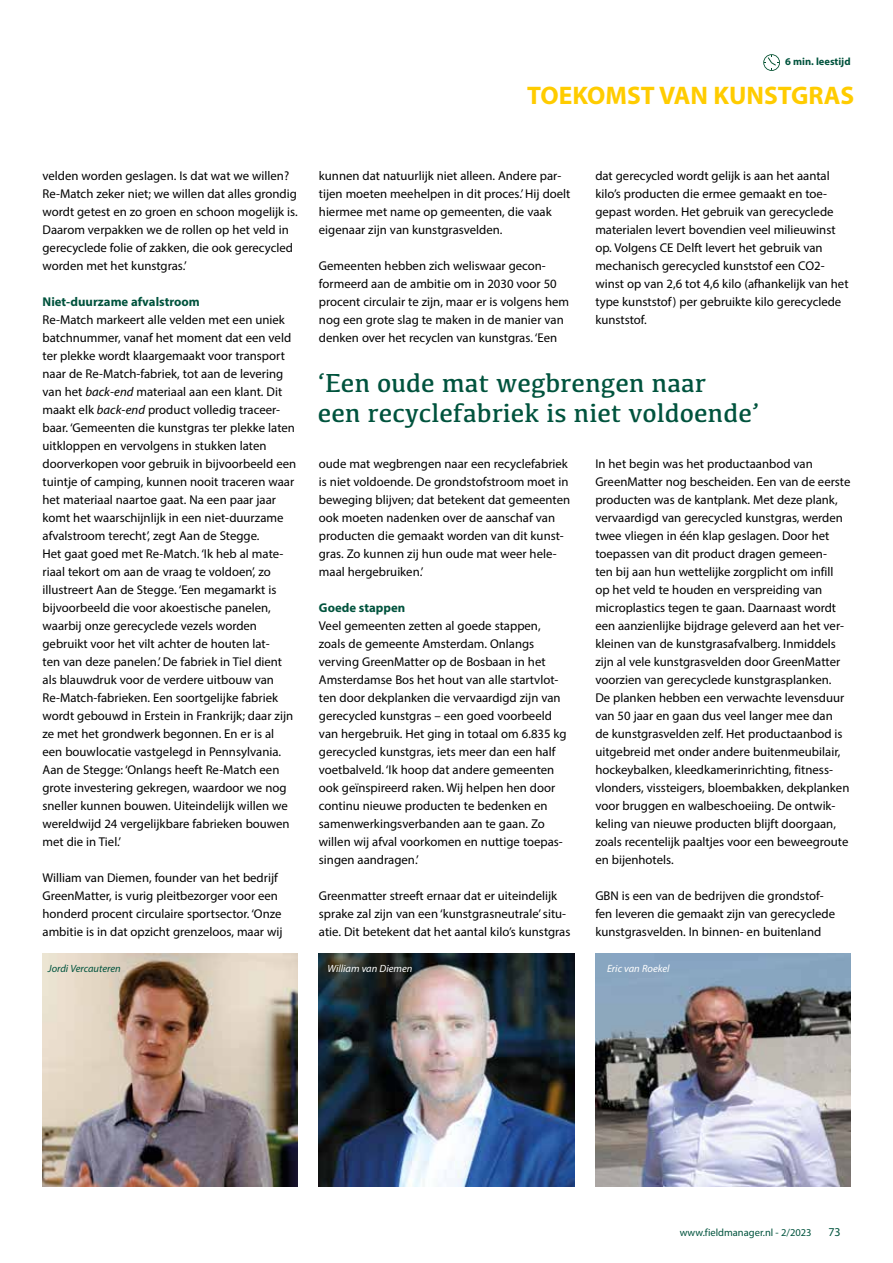
<style>
.page{position:relative;width:893px;height:1263px;background:#fff}
.page>*{position:absolute;margin:0;border:0;box-sizing:border-box;transform-origin:0 0}
.t1{font:27px/30px "Kefa";color:#00533d}
.t2{font:700 25.5px "Myriad Pro";color:#fc0}
.t3{font:12.75px/18px "Myriad Pro";color:#000}
.t4{font:700 12.75px "Myriad Pro";color:#00533d}
.t5{font:12px "Myriad Pro";color:#00533d}
.t6{font:italic 10.5px "Myriad Pro";color:#fff}
.t7{font:10.5px "Myriad Pro";color:#00533d}
.t8{font:italic 10.5px "Myriad Pro";color:#00533d}
.t9{font:700 10.5px "Myriad Pro";color:#00533d}
.s1{font-style:italic}
</style>
<div class="page">
<img style="left:43px;top:954px;width:255px;height:232px">
<img style="left:319px;top:954px;width:255px;height:232px">
<img style="left:596px;top:954px;width:255px;height:232px">
<svg style="left:763px;top:54px;width:17px;height:17px"></svg>
<p class="t9" style="left:785px;top:55px;width:67px">6 min. leestijd</p>
<h2 class="t2" style="left:527px;top:79px;width:328px">TOEKOMST VAN KUNSTGRAS</h2>
<p class="t3" style="left:43px;top:167px;width:257px">velden worden geslagen. Is dat wat we willen?<br>Re-Match zeker niet; we willen dat alles grondig wordt getest en zo groen en schoon mogelijk is.<br>Daarom verpakken we de rollen op het veld in gerecyclede folie of zakken, die ook gerecycled worden met het kunstgras.’</p>
<p class="t4" style="left:43px;top:293px;width:159px">Niet-duurzame afvalstroom</p>
<p class="t3" style="left:43px;top:311px;width:255px">Re-Match markeert alle velden met een uniek batchnummer, vanaf het moment dat een veld ter plekke wordt klaargemaakt voor transport naar de Re-Match-fabriek, tot aan de levering van het <span class="s1">back-end</span> materiaal aan een klant. Dit maakt elk <span class="s1">back-end</span> product volledig traceer&shy;baar. ‘Gemeenten die kunstgras ter plekke laten uitkloppen en vervolgens in stukken laten doorverkopen voor gebruik in bijvoorbeeld een tuintje of camping, kunnen nooit traceren waar het materiaal naartoe gaat. Na een paar jaar komt het waarschijnlijk in een niet-duurzame afvalstroom terecht’, zegt Aan de Stegge.<br>Het gaat goed met Re-Match. ‘Ik heb al mate&shy;riaal tekort om aan de vraag te voldoen’, zo illustreert Aan de Stegge. ‘Een megamarkt is bijvoorbeeld die voor akoestische panelen, waarbij onze gerecyclede vezels worden gebruikt voor het vilt achter de houten lat-<br>ten van deze panelen.’ De fabriek in Tiel dient als blauwdruk voor de verdere uitbouw van Re-Match-fabrieken. Een soortgelijke fabriek wordt gebouwd in Erstein in Frankrijk; daar zijn ze met het grondwerk begonnen. En er is al een bouwlocatie vastgelegd in Pennsylvania.<br>Aan de Stegge: ‘Onlangs heeft Re-Match een grote investering gekregen, waardoor we nog sneller kunnen bouwen. Uiteindelijk willen we wereldwijd 24 vergelijkbare fabrieken bouwen met die in Tiel.’</p>
<p class="t3" style="left:43px;top:869px;width:241px">William van Diemen, founder van het bedrijf GreenMatter, is vurig pleitbezorger voor een honderd procent circulaire sportsector. ‘Onze ambitie is in dat opzicht grenzeloos, maar wij</p>
<p class="t3" style="left:319px;top:167px;width:253px">kunnen dat natuurlijk niet alleen. Andere par&shy;tijen moeten meehelpen in dit proces.’ Hij doelt hiermee met name op gemeenten, die vaak eigenaar zijn van kunstgrasvelden.</p>
<p class="t3" style="left:319px;top:257px;width:252px">Gemeenten hebben zich weliswaar gecon&shy;formeerd aan de ambitie om in 2030 voor 50 procent circulair te zijn, maar er is volgens hem nog een grote slag te maken in de manier van denken over het recyclen van kunstgras. ‘Een</p>
<p class="t3" style="left:595px;top:167px;width:255px">dat gerecycled wordt gelijk is aan het aantal kilo’s producten die ermee gemaakt en toe&shy;gepast worden. Het gebruik van gerecyclede materialen levert bovendien veel milieuwinst op. Volgens CE Delft levert het gebruik van mechanisch gerecycled kunststof een CO2- winst op van 2,6 tot 4,6 kilo (afhankelijk van het type kunststof) per gebruikte kilo gerecyclede kunststof.</p>
<h1 class="t1" style="left:318px;top:367px;width:443px">‘Een oude mat wegbrengen naar<br>een recyclefabriek is niet voldoende’</h1>
<p class="t3" style="left:319px;top:455px;width:253px">oude mat wegbrengen naar een recyclefabriek is niet voldoende. De grondstofstroom moet in beweging blijven; dat betekent dat gemeenten ook moeten nadenken over de aanschaf van producten die gemaakt worden van dit kunst&shy;gras. Zo kunnen zij hun oude mat weer hele&shy;maal hergebruiken.’</p>
<p class="t4" style="left:319px;top:600px;width:88px">Goede stappen</p>
<p class="t3" style="left:319px;top:617px;width:249px">Veel gemeenten zetten al goede stappen, zoals de gemeente Amsterdam. Onlangs verving GreenMatter op de Bosbaan in het Amsterdamse Bos het hout van alle startvlot&shy;ten door dekplanken die vervaardigd zijn van gerecycled kunstgras – een goed voorbeeld van hergebruik. Het ging in totaal om 6.835 kg gerecycled kunstgras, iets meer dan een half voetbalveld. ‘Ik hoop dat andere gemeenten ook geïnspireerd raken. Wij helpen hen door continu nieuwe producten te bedenken en samenwerkingsverbanden aan te gaan. Zo willen wij afval voorkomen en nuttige toepas&shy;singen aandragen.’</p>
<p class="t3" style="left:319px;top:887px;width:253px">Greenmatter streeft ernaar dat er uiteindelijk sprake zal zijn van een ‘kunstgrasneutrale’ situ&shy;atie. Dit betekent dat het aantal kilo’s kunstgras</p>
<p class="t3" style="left:595px;top:455px;width:257px">In het begin was het productaanbod van GreenMatter nog bescheiden. Een van de eerste producten was de kantplank. Met deze plank, vervaardigd van gerecycled kunstgras, werden twee vliegen in één klap geslagen. Door het toepassen van dit product dragen gemeen-<br>ten bij aan hun wettelijke zorgplicht om infill op het veld te houden en verspreiding van microplastics tegen te gaan. Daarnaast wordt een aanzienlijke bijdrage geleverd aan het ver&shy;kleinen van de kunstgrasafvalberg. Inmiddels zijn al vele kunstgrasvelden door GreenMatter voorzien van gerecyclede kunstgrasplanken.<br>De planken hebben een verwachte levensduur van 50 jaar en gaan dus veel langer mee dan<br>de kunstgrasvelden zelf. Het productaanbod is uitgebreid met onder andere buitenmeubilair, hockeybalken, kleedkamerinrichting, fitness&shy;vlonders, vissteigers, bloembakken, dekplanken voor bruggen en walbeschoeiing. De ontwik&shy;keling van nieuwe producten blijft doorgaan, zoals recentelijk paaltjes voor een beweegroute en bijenhotels.</p>
<p class="t3" style="left:595px;top:887px;width:241px">GBN is een van de bedrijven die grondstof&shy;fen leveren die gemaakt zijn van gerecyclede kunstgrasvelden. In binnen- en buitenland</p>
<p class="t8" style="left:48px;top:962px;width:74px">Jordi Vercauteren</p>
<p class="t6" style="left:327px;top:962px;width:86px">William van Diemen</p>
<p class="t6" style="left:607px;top:962px;width:64px">Eric van Roekel</p>
<p class="t7" style="left:680px;top:1226px;width:133px">www.fieldmanager.nl - 2/2023</p>
<p class="t5" style="left:828px;top:1224px;width:14px">73</p>
</div>
